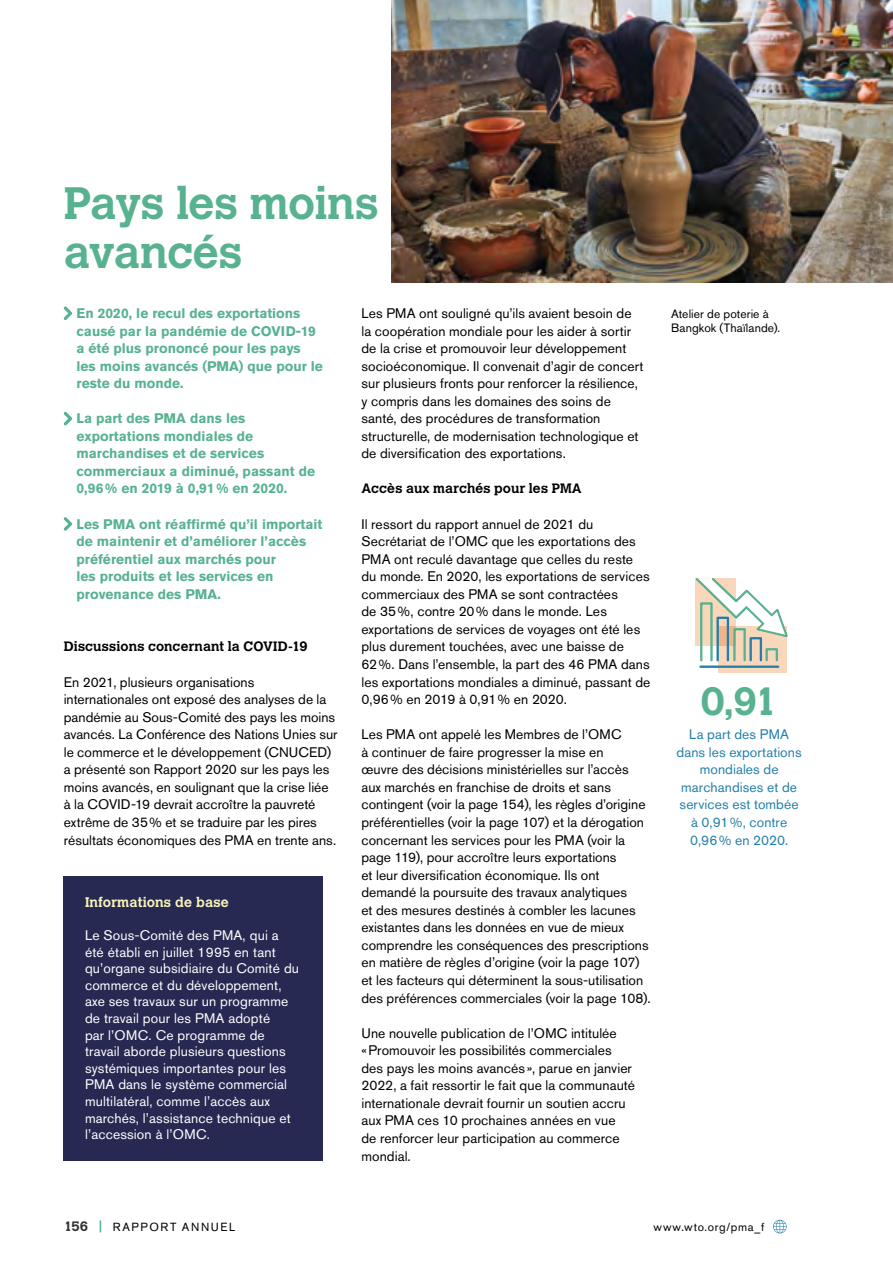
<style>
.page{position:relative;width:893px;height:1263px;background:#fff}
.page>*{position:absolute;margin:0;border:0;box-sizing:border-box;transform-origin:0 0}
.t1{font:700 45px/49.5px "Calvert MT Std";letter-spacing:-.015em;color:#58b290}
.t2{font:700 39px "Calvert MT Std";color:#58b290}
.t3{font:13.8px/17.5px "Akzidenz Grotesk Pro";letter-spacing:.005em;color:#000}
.t4{font:700 13.8px/17.5px "Akzidenz Grotesk Pro";color:#58b290}
.t5{font:13.8px/16.6px "Akzidenz Grotesk Pro";letter-spacing:.01em;color:#fff}
.t6{font:13.8px/17.5px "Akzidenz Grotesk Pro";letter-spacing:.005em;color:#247fa9;text-align:center}
.t7{font:700 13.8px "Calvert MT Std";letter-spacing:.01em;color:#f8f4ba}
.t8{font:700 13.5px "Calvert MT Std";letter-spacing:.01em;color:#000}
.t9{font:700 13.5px "Calvert MT Std";color:#333332}
.t10{font:12px/14.4px "Akzidenz Grotesk Pro";letter-spacing:.01em;color:#000}
.t11{font:11.7px "Akzidenz Grotesk Pro";letter-spacing:.055em;color:#000}
.t12{font:11.7px "Akzidenz Grotesk Pro";letter-spacing:.135em;color:#000}
</style>
<div class="page">
<img style="left:391px;top:0;width:502px;height:282px">
<div style="left:64px;top:876px;width:259px;height:284px;background:#282953"></div>
<div style="left:718px;top:627px;width:68px;height:46px;background:#f8d7bb"></div>
<svg style="left:695px;top:639px;width:38px;height:7px"></svg>
<div style="left:733px;top:628px;width:13px;height:33px;border:2px solid #58b290"></div>
<div style="left:716px;top:617px;width:13px;height:44px;border:2px solid #257ea8"></div>
<div style="left:700px;top:602px;width:13px;height:59px;border:2px solid #58b290"></div>
<div style="left:749px;top:637px;width:13px;height:24px;border:2px solid #257ea8"></div>
<div style="left:765px;top:648px;width:13px;height:13px;border:2px solid #58b290"></div>
<hr style="left:700px;top:665px;width:78px;height:3px;background:#257ea8">
<svg style="left:695px;top:578px;width:93px;height:61px"></svg>
<svg style="left:64px;top:306px;width:8px;height:14px"></svg>
<svg style="left:64px;top:412px;width:8px;height:13px"></svg>
<svg style="left:64px;top:517px;width:8px;height:14px"></svg>
<svg style="left:773px;top:1220px;width:14px;height:13px"></svg>
<svg style="left:100px;top:1220px;width:1px;height:12px"></svg>
<h1 class="t1" style="left:64px;top:178px;width:316px">Pays les moins avancés</h1>
<p class="t4" style="left:77px;top:304px;width:248px">En 2020, le recul des exportations causé par la pandémie de COVID-19 a été plus prononcé pour les pays les moins avancés (PMA) que pour le reste du monde.</p>
<p class="t4" style="left:77px;top:409px;width:240px">La part des PMA dans les exportations mondiales de marchandises et de services commerciaux a diminué, passant de<br>0,96% en 2019 à 0,91% en 2020.</p>
<p class="t4" style="left:77px;top:515px;width:247px">Les PMA ont réaffirmé qu’il importait de maintenir et d’améliorer l’accès préférentiel aux marchés pour<br>les produits et les services en provenance des PMA.</p>
<p class="t3" style="left:361px;top:304px;width:283px">Les PMA ont souligné qu’ils avaient besoin de la coopération mondiale pour les aider à sortir de la crise et promouvoir leur développement socioéconomique. Il convenait d’agir de concert sur plusieurs fronts pour renforcer la résilience, y compris dans les domaines des soins de santé, des procédures de transformation structurelle, de modernisation technologique et de diversification des exportations.</p>
<p class="t8" style="left:361px;top:480px;width:222px">Accès aux marchés pour les PMA</p>
<p class="t3" style="left:361px;top:515px;width:290px">Il ressort du rapport annuel de 2021 du Secrétariat de l’OMC que les exportations des PMA ont reculé davantage que celles du reste du monde. En 2020, les exportations de services commerciaux des PMA se sont contractées<br>de 35%, contre 20% dans le monde. Les exportations de services de voyages ont été les plus durement touchées, avec une baisse de 62%. Dans l’ensemble, la part des 46 PMA dans les exportations mondiales a diminué, passant de 0,96% en 2019 à 0,91% en 2020.</p>
<p class="t3" style="left:361px;top:725px;width:291px">Les PMA ont appelé les Membres de l’OMC<br>à continuer de faire progresser la mise en<br>œuvre des décisions ministérielles sur l’accès aux marchés en franchise de droits et sans contingent (voir la page 154), les règles d’origine préférentielles (voir la page 107) et la dérogation concernant les services pour les PMA (voir la page 119), pour accroître leurs exportations<br>et leur diversification économique. Ils ont demandé la poursuite des travaux analytiques<br>et des mesures destinés à combler les lacunes existantes dans les données en vue de mieux comprendre les conséquences des prescriptions en matière de règles d’origine (voir la page 107) et les facteurs qui déterminent la sous-utilisation des préférences commerciales (voir la page 108).</p>
<p class="t3" style="left:361px;top:1024px;width:275px">Une nouvelle publication de l’OMC intitulée «Promouvoir les possibilités commerciales des pays les moins avancés», parue en janvier 2022, a fait ressortir le fait que la communauté internationale devrait fournir un soutien accru aux PMA ces 10 prochaines années en vue<br>de renforcer leur participation au commerce mondial.</p>
<p class="t8" style="left:64px;top:638px;width:246px">Discussions concernant la COVID-19</p>
<p class="t3" style="left:64px;top:673px;width:275px">En 2021, plusieurs organisations internationales ont exposé des analyses de la pandémie au Sous-Comité des pays les moins avancés. La Conférence des Nations Unies sur le commerce et le développement (CNUCED) a présenté son Rapport 2020 sur les pays les moins avancés, en soulignant que la crise liée à la COVID-19 devrait accroître la pauvreté extrême de 35% et se traduire par les pires résultats économiques des PMA en trente ans.</p>
<p class="t7" style="left:85px;top:893px;width:145px">Informations de base</p>
<p class="t5" style="left:85px;top:927px;width:216px">Le Sous-Comité des PMA, qui a été établi en juillet 1995 en tant qu’organe subsidiaire du Comité du commerce et du développement, axe ses travaux sur un programme de travail pour les PMA adopté<br>par l’OMC. Ce programme de travail aborde plusieurs questions systémiques importantes pour les<br>PMA dans le système commercial multilatéral, comme l’accès aux marchés, l’assistance technique et l’accession à l’OMC.</p>
<p class="t10" style="left:671px;top:306px;width:111px">Atelier de poterie à<br>Bangkok (Thaïlande).</p>
<h2 class="t2" style="left:701px;top:676px;width:78px">0,91</h2>
<p class="t6" style="left:677px;top:725px;width:127px">La part des PMA dans les exportations mondiales de marchandises et de services est tombée à 0,91%, contre<br>0,96% en 2020.</p>
<p class="t9" style="left:64px;top:1217px;width:26px">156</p>
<p class="t12" style="left:113px;top:1219px;width:124px">RAPPORT ANNUEL</p>
<p class="t11" style="left:653px;top:1219px;width:112px">www.wto.org/pma_f</p>
</div>
